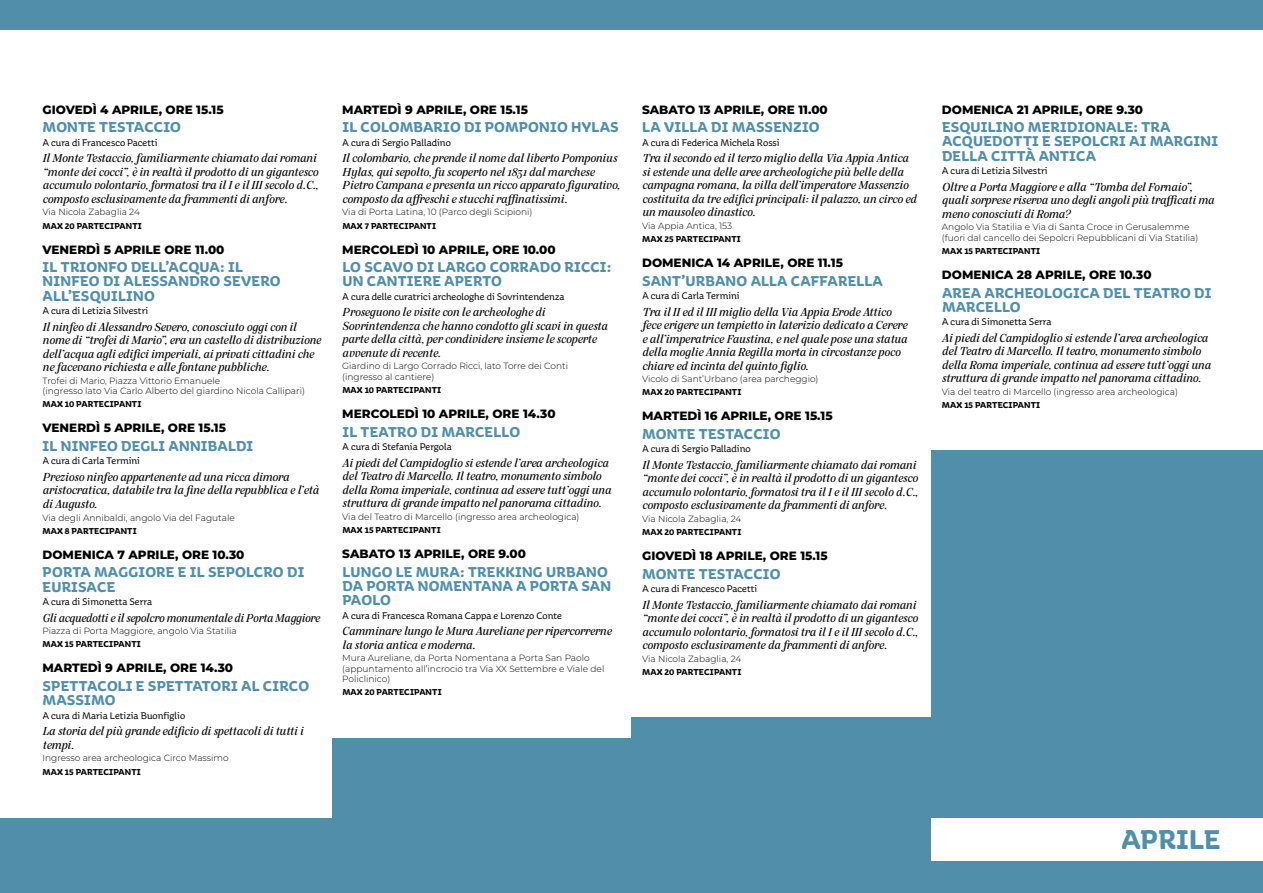
<style>
.page{position:relative;width:1263px;height:893px;background:#fff}
.page>*{position:absolute;margin:0;border:0;box-sizing:border-box;transform-origin:0 0}
.t1{font:700 28.5px "Aniuk";letter-spacing:.005em;color:#508ea9}
.t2{font:700 15px/14.2px "Aniuk";letter-spacing:.01em;color:#508ea9}
.t3{font:italic 12.75px/13.5px "Silva Display";color:#000}
.t4{font:800 12px "Montserrat";color:#000}
.t5{font:10.5px "Aniuk";color:#000}
.t6{font:300 9px/10.5px "Montserrat";color:#000}
.t7{font:700 9px "Aniuk";letter-spacing:.01em;color:#000}
</style>
<div class="page">
<div style="left:931px;top:451px;width:332px;height:442px;background:#508ea9"></div>
<div style="left:0;top:819px;width:347px;height:74px;background:#508ea9"></div>
<div style="left:332px;top:738px;width:299px;height:155px;background:#508ea9"></div>
<div style="left:631px;top:718px;width:317px;height:175px;background:#508ea9"></div>
<div style="left:0;top:0;width:1263px;height:30px;background:#508ea9"></div>
<div style="left:931px;top:819px;width:332px;height:42px;background:#fff"></div>
<p class="t4" style="left:43px;top:101px;width:183px">GIOVEDÌ 4 APRILE, ORE 15.15</p>
<p class="t2" style="left:43px;top:120px;width:140px">MONTE TESTACCIO</p>
<p class="t5" style="left:43px;top:136px;width:117px">A cura di Francesco Pacetti</p>
<p class="t3" style="left:43px;top:152px;width:277px">Il Monte Testaccio, familiarmente chiamato dai romani “monte dei cocci”, è in realtà il prodotto di un gigantesco accumulo volontario, formatosi tra il I e il III secolo d.C., composto esclusivamente da frammenti di anfore.</p>
<p class="t6" style="left:43px;top:207px;width:99px">Via Nicola Zabaglia 24</p>
<p class="t7" style="left:43px;top:220px;width:101px">MAX 20 PARTECIPANTI</p>
<p class="t4" style="left:43px;top:240px;width:183px">VENERDÌ 5 APRILE ORE 11.00</p>
<p class="t2" style="left:43px;top:260px;width:240px">IL TRIONFO DELL’ACQUA: IL<br>NINFEO DI ALESSANDRO SEVERO<br>ALL’ESQUILINO</p>
<p class="t5" style="left:43px;top:305px;width:107px">A cura di Letizia Silvestri</p>
<p class="t3" style="left:43px;top:320px;width:280px">Il ninfeo di Alessandro Severo, conosciuto oggi con il nome di “trofei di Mario”, era un castello di distribuzione dell’acqua agli edifici imperiali, ai privati cittadini che ne facevano richiesta e alle fontane pubbliche.</p>
<p class="t6" style="left:43px;top:375px;width:264px">Trofei di Mario, Piazza Vittorio Emanuele<br>(ingresso lato Via Carlo Alberto del giardino Nicola Callipari)</p>
<p class="t7" style="left:43px;top:399px;width:100px">MAX 10 PARTECIPANTI</p>
<p class="t4" style="left:43px;top:419px;width:185px">VENERDÌ 5 APRILE, ORE 15.15</p>
<p class="t2" style="left:43px;top:439px;width:212px">IL NINFEO DEGLI ANNIBALDI</p>
<p class="t5" style="left:43px;top:455px;width:99px">A cura di Carla Termini</p>
<p class="t3" style="left:43px;top:470px;width:278px">Prezioso ninfeo appartenente ad una ricca dimora aristocratica, databile tra la fine della repubblica e l’età di Augusto.</p>
<p class="t6" style="left:43px;top:512px;width:194px">Via degli Annibaldi, angolo Via del Fagutale</p>
<p class="t7" style="left:43px;top:525px;width:96px">MAX 8 PARTECIPANTI</p>
<p class="t4" style="left:43px;top:546px;width:203px">DOMENICA 7 APRILE, ORE 10.30</p>
<p class="t2" style="left:43px;top:565px;width:263px">PORTA MAGGIORE E IL SEPOLCRO DI<br>EURISACE</p>
<p class="t5" style="left:43px;top:596px;width:111px">A cura di Simonetta Serra</p>
<p class="t3" style="left:43px;top:611px;width:279px">Gli acquedotti e il sepolcro monumentale di Porta Maggiore</p>
<p class="t6" style="left:43px;top:625px;width:196px">Piazza di Porta Maggiore, angolo Via Statilia</p>
<p class="t7" style="left:43px;top:639px;width:100px">MAX 15 PARTECIPANTI</p>
<p class="t4" style="left:43px;top:659px;width:192px">MARTEDÌ 9 APRILE, ORE 14.30</p>
<p class="t2" style="left:43px;top:679px;width:268px">SPETTACOLI E SPETTATORI AL CIRCO<br>MASSIMO</p>
<p class="t5" style="left:43px;top:709px;width:144px">A cura di Maria Letizia Buonfiglio</p>
<p class="t3" style="left:43px;top:724px;width:263px">La storia del più grande edificio di spettacoli di tutti i tempi.</p>
<p class="t6" style="left:43px;top:752px;width:188px">Ingresso area archeologica Circo Massimo</p>
<p class="t7" style="left:43px;top:766px;width:100px">MAX 15 PARTECIPANTI</p>
<p class="t4" style="left:342px;top:101px;width:187px">MARTEDÌ 9 APRILE, ORE 15.15</p>
<p class="t2" style="left:342px;top:120px;width:278px">IL COLOMBARIO DI POMPONIO HYLAS</p>
<p class="t5" style="left:342px;top:136px;width:110px">A cura di Sergio Palladino</p>
<p class="t3" style="left:342px;top:152px;width:279px">Il colombario, che prende il nome dal liberto Pomponius Hylas, qui sepolto, fu scoperto nel 1831 dal marchese Pietro Campana e presenta un ricco apparato figurativo, composto da affreschi e stucchi raffinatissimi.</p>
<p class="t6" style="left:342px;top:207px;width:192px">Via di Porta Latina, 10 (Parco degli Scipioni)</p>
<p class="t7" style="left:342px;top:220px;width:95px">MAX 7 PARTECIPANTI</p>
<p class="t4" style="left:342px;top:240px;width:215px">MERCOLEDÌ 10 APRILE, ORE 10.00</p>
<p class="t2" style="left:342px;top:260px;width:270px">LO SCAVO DI LARGO CORRADO RICCI:<br>UN CANTIERE APERTO</p>
<p class="t5" style="left:342px;top:290px;width:224px">A cura delle curatrici archeologhe di Sovrintendenza</p>
<p class="t3" style="left:342px;top:306px;width:267px">Proseguono le visite con le archeologhe di Sovrintendenza che hanno condotto gli scavi in questa parte della città, per condividere insieme le scoperte avvenute di recente.</p>
<p class="t6" style="left:342px;top:361px;width:227px">Giardino di Largo Corrado Ricci, lato Torre dei Conti (ingresso al cantiere)</p>
<p class="t7" style="left:342px;top:385px;width:100px">MAX 10 PARTECIPANTI</p>
<p class="t4" style="left:342px;top:405px;width:215px">MERCOLEDÌ 10 APRILE, ORE 14.30</p>
<p class="t2" style="left:342px;top:425px;width:179px">IL TEATRO DI MARCELLO</p>
<p class="t5" style="left:342px;top:441px;width:111px">A cura di Stefania Pergola</p>
<p class="t3" style="left:342px;top:456px;width:270px">Ai piedi del Campidoglio si estende l’area archeologica del Teatro di Marcello. Il teatro, monumento simbolo della Roma imperiale, continua ad essere tutt’oggi una struttura di grande impatto nel panorama cittadino.</p>
<p class="t6" style="left:342px;top:511px;width:239px">Via del Teatro di Marcello (ingresso area archeologica)</p>
<p class="t7" style="left:342px;top:525px;width:100px">MAX 15 PARTECIPANTI</p>
<p class="t4" style="left:342px;top:545px;width:185px">SABATO 13 APRILE, ORE 9.00</p>
<p class="t2" style="left:342px;top:564px;width:270px">LUNGO LE MURA: TREKKING URBANO<br>DA PORTA NOMENTANA A PORTA SAN<br>PAOLO</p>
<p class="t5" style="left:342px;top:609px;width:221px">A cura di Francesca Romana Cappa e Lorenzo Conte</p>
<p class="t3" style="left:342px;top:624px;width:271px">Camminare lungo le Mura Aureliane per ripercorrerne la storia antica e moderna.</p>
<p class="t6" style="left:342px;top:652px;width:264px">Mura Aureliane, da Porta Nomentana a Porta San Paolo (appuntamento all’incrocio tra Via XX Settembre e Viale del<br>Policlinico)</p>
<p class="t7" style="left:342px;top:687px;width:101px">MAX 20 PARTECIPANTI</p>
<p class="t4" style="left:642px;top:101px;width:187px">SABATO 13 APRILE, ORE 11.00</p>
<p class="t2" style="left:642px;top:120px;width:179px">LA VILLA DI MASSENZIO</p>
<p class="t5" style="left:642px;top:136px;width:139px">A cura di Federica Michela Rossi</p>
<p class="t3" style="left:642px;top:152px;width:276px">Tra il secondo ed il terzo miglio della Via Appia Antica si estende una delle aree archeologiche più belle della campagna romana, la villa dell’imperatore Massenzio costituita da tre edifici principali: il palazzo, un circo ed un mausoleo dinastico.</p>
<p class="t6" style="left:642px;top:220px;width:92px">Via Appia Antica, 153</p>
<p class="t7" style="left:642px;top:234px;width:100px">MAX 25 PARTECIPANTI</p>
<p class="t4" style="left:642px;top:254px;width:202px">DOMENICA 14 APRILE, ORE 11.15</p>
<p class="t2" style="left:642px;top:273px;width:242px">SANT’URBANO ALLA CAFFARELLA</p>
<p class="t5" style="left:642px;top:290px;width:99px">A cura di Carla Termini</p>
<p class="t3" style="left:642px;top:305px;width:267px">Tra il II ed il III miglio della Via Appia Erode Attico fece erigere un tempietto in laterizio dedicato a Cerere e all’imperatrice Faustina, e nel quale pose una statua della moglie Annia Regilla morta in circostanze poco chiare ed incinta del quinto figlio.</p>
<p class="t6" style="left:642px;top:373px;width:178px">Vicolo di Sant’Urbano (area parcheggio)</p>
<p class="t7" style="left:642px;top:387px;width:101px">MAX 20 PARTECIPANTI</p>
<p class="t4" style="left:642px;top:407px;width:192px">MARTEDÌ 16 APRILE, ORE 15.15</p>
<p class="t2" style="left:642px;top:427px;width:140px">MONTE TESTACCIO</p>
<p class="t5" style="left:642px;top:443px;width:110px">A cura di Sergio Palladino</p>
<p class="t3" style="left:642px;top:458px;width:277px">Il Monte Testaccio, familiarmente chiamato dai romani “monte dei cocci”, è in realtà il prodotto di un gigantesco accumulo volontario, formatosi tra il I e il III secolo d.C., composto esclusivamente da frammenti di anfore.</p>
<p class="t6" style="left:642px;top:513px;width:101px">Via Nicola Zabaglia, 24</p>
<p class="t7" style="left:642px;top:527px;width:101px">MAX 20 PARTECIPANTI</p>
<p class="t4" style="left:642px;top:547px;width:187px">GIOVEDÌ 18 APRILE, ORE 15.15</p>
<p class="t2" style="left:642px;top:567px;width:140px">MONTE TESTACCIO</p>
<p class="t5" style="left:642px;top:583px;width:117px">A cura di Francesco Pacetti</p>
<p class="t3" style="left:642px;top:598px;width:277px">Il Monte Testaccio, familiarmente chiamato dai romani “monte dei cocci”, è in realtà il prodotto di un gigantesco accumulo volontario, formatosi tra il I e il III secolo d.C., composto esclusivamente da frammenti di anfore.</p>
<p class="t6" style="left:642px;top:653px;width:101px">Via Nicola Zabaglia, 24</p>
<p class="t7" style="left:642px;top:667px;width:101px">MAX 20 PARTECIPANTI</p>
<p class="t4" style="left:942px;top:101px;width:203px">DOMENICA 21 APRILE, ORE 9.30</p>
<p class="t2" style="left:942px;top:120px;width:278px">ESQUILINO MERIDIONALE: TRA<br>ACQUEDOTTI E SEPOLCRI AI MARGINI<br>DELLA CITTÀ ANTICA</p>
<p class="t5" style="left:942px;top:165px;width:107px">A cura di Letizia Silvestri</p>
<p class="t3" style="left:942px;top:180px;width:274px">Oltre a Porta Maggiore e alla “Tomba del Fornaio”, quali sorprese riserva uno degli angoli più trafficati ma meno conosciuti di Roma?</p>
<p class="t6" style="left:942px;top:222px;width:258px">Angolo Via Statilia e Via di Santa Croce in Gerusalemme (fuori dal cancello dei Sepolcri Repubblicani di Via Statilia)</p>
<p class="t7" style="left:942px;top:246px;width:100px">MAX 15 PARTECIPANTI</p>
<p class="t4" style="left:942px;top:266px;width:211px">DOMENICA 28 APRILE, ORE 10.30</p>
<p class="t2" style="left:942px;top:285px;width:271px">AREA ARCHEOLOGICA DEL TEATRO DI<br>MARCELLO</p>
<p class="t5" style="left:942px;top:316px;width:111px">A cura di Simonetta Serra</p>
<p class="t3" style="left:942px;top:331px;width:270px">Ai piedi del Campidoglio si estende l’area archeologica del Teatro di Marcello. Il teatro, monumento simbolo della Roma imperiale, continua ad essere tutt’oggi una struttura di grande impatto nel panorama cittadino.</p>
<p class="t6" style="left:942px;top:386px;width:238px">Via del teatro di Marcello (ingresso area archeologica)</p>
<p class="t7" style="left:942px;top:400px;width:100px">MAX 15 PARTECIPANTI</p>
<h1 class="t1" style="left:1121px;top:822px;width:101px">APRILE</h1>
</div>
